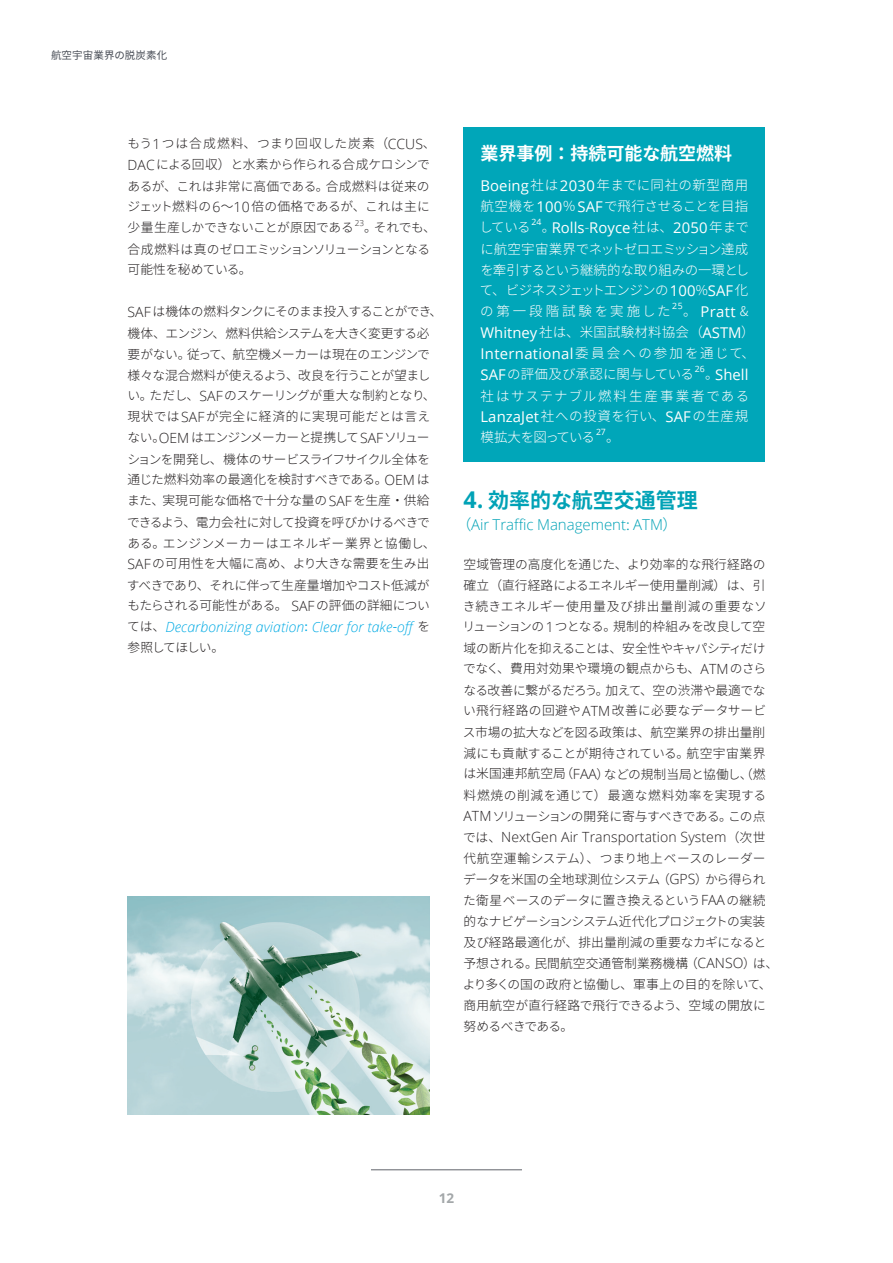
<style>
.page{position:relative;width:893px;height:1263px;background:#fff}
.page>*{position:absolute;margin:0;border:0;box-sizing:border-box;transform-origin:0 0}
.t1{font:700 21px "Noto Sans JP";color:#00a2b6}
.t2{font:700 18px "Noto Sans JP";color:#fff}
.t3{font:300 15px "Open Sans";color:#00a2b6}
.t4{font:14.85px "Open Sans";letter-spacing:.02em;color:#fff}
.t5{font:italic 300 14.1px "Open Sans";letter-spacing:.005em;color:#00aae4}
.t6{font:300 14.1px "Open Sans";letter-spacing:.005em;color:#231f20}
.t7{font:300 13.5px/21px "Noto Sans JP";letter-spacing:.01em;color:#fff;text-align:justify}
.t8{font:700 13.5px "Open Sans";color:#a3a7a9}
.t9{font:300 12.75px/21px "Noto Sans JP";letter-spacing:-.015em;color:#231f20}
.t10{font:300 12.75px/21px "Noto Sans JP";letter-spacing:-.035em;color:#231f20}
.t11{font:300 12.75px "Noto Sans JP";letter-spacing:-.08em;color:#231f20}
.t12{font:10.5px "Noto Sans JP";letter-spacing:.01em;color:#464b54}
.t13{font:8.7px "Open Sans";letter-spacing:.01em;color:#fff}
.t14{font:300 8.25px "Open Sans";color:#231f20}
.s1{font-family:"Open Sans";font-size:14.1px}
.s2{font-family:"Noto Sans JP";font-style:normal;font-size:12.75px;color:#231f20}
.s3{font-family:"Noto Sans JP";font-weight:400;font-style:normal;font-size:12.75px}
.s4{font-family:"Open Sans";font-weight:400;font-size:14.85px}
.s5{font-family:"Noto Sans JP";font-weight:300;font-size:13.5px}
.s6{font-family:"Open Sans";font-size:23.1px}
.s7{font-family:"Noto Sans JP"}
.s8{font-family:"Noto Sans JP";font-size:12.75px}
</style>
<div class="page">
<hr style="left:371px;top:1169px;width:151px;height:1px;background:#5f6369">
<div style="left:463px;top:128px;width:302px;height:334px;background:#00a6b9"></div>
<img style="left:128px;top:896px;width:301px;height:219px">
<p class="t12" style="left:51px;top:49px;width:118px">航空宇宙業界の脱炭素化</p>
<p class="t9" style="left:127px;top:133px;width:310px">もう<span class="s1">1</span>つは合成燃料、つまり回収した炭素（<span class="s1">CCUS</span>、<br><span class="s1">DAC</span>による回収）と水素から作られる合成ケロシンであるが、これは非常に高価である。合成燃料は従来のジェット燃料の<span class="s1">6</span>～<span class="s1">10</span>倍の価格であるが、これは主に少量生産しかできないことが原因である</p>
<p class="t14" style="left:355px;top:217px;width:11px">23</p>
<p class="t10" style="left:128px;top:217px;width:310px;text-indent:237px">。それでも、合成燃料は真のゼロエミッションソリューションとなる可能性を秘めている。</p>
<p class="t9" style="left:127px;top:301px;width:317px"><span class="s1">SAF</span> は機体の燃料タンクにそのまま投入することができ、機体、エンジン、燃料供給システムを大きく変更する必要がない。従って、航空機メーカーは現在のエンジンで様々な混合燃料が使えるよう、改良を行うことが望ましい。ただし、<span class="s1">SAF</span>のスケーリングが重大な制約となり、現状では<span class="s1">SAF</span>が完全に経済的に実現可能だとは言えない。<span class="s1">OEM</span> はエンジンメーカーと提携して<span class="s1">SAF</span>ソリューションを開発し、機体のサービスライフサイクル全体を通じた燃料効率の最適化を検討すべきである。<span class="s1">OEM</span>はまた、実現可能な価格で十分な量の<span class="s1">SAF</span>を生産・供給できるよう、電力会社に対して投資を呼びかけるべきである。エンジンメーカーはエネルギー業界と協働し、<br><span class="s1">SAF</span>の可用性を大幅に高め、より大きな需要を生み出すべきであり、それに伴って生産量増加やコスト低減がもたらされる可能性がある。 <span class="s1">SAF</span>の評価の詳細につい</p>
<p class="t5" style="left:127px;top:617px;width:305px"><span class="s2">ては、</span>Decarbonizing aviation<span class="s3">:</span> Clear for take<span class="s3">-</span>off <span class="s2">を</span></p>
<p class="t11" style="left:128px;top:641px;width:98px">参照してほしい。</p>
<h2 class="t2" style="left:480px;top:143px;width:253px">業界事例：持続可能な航空燃料</h2>
<p class="t7" style="left:479px;top:175px;width:270px"><span class="s4">Boeing</span>社は<span class="s4">2030</span>年までに同社の新型商用航空機を<span class="s4">100</span>％<span class="s4">SAF</span>で飛行させることを目指している</p>
<p class="t13" style="left:531px;top:216px;width:12px">24</p>
<p class="t4" style="left:542px;top:217px;width:209px"><span class="s5">。</span>Rolls<span class="s5">-</span>Royce<span class="s5">社は、</span>2050<span class="s5">年まで</span></p>
<p class="t7" style="left:480px;top:238px;width:271px">に航空宇宙業界でネットゼロエミッション達成を牽引するという継続的な取り組みの一環として、ビジネスジェットエンジンの<span class="s4">100</span>%<span class="s4">SAF</span>化の第一段階試験を実施した</p>
<p class="t13" style="left:672px;top:300px;width:12px">25</p>
<p class="t4" style="left:683px;top:301px;width:67px"><span class="s5">。</span> Pratt <span class="s5">&amp;</span></p>
<p class="t7" style="left:480px;top:322px;width:276px"><span class="s4">Whitney</span>社は、米国試験材料協会（<span class="s4">ASTM</span>）</p>
<p class="t4" style="left:480px;top:343px;width:276px">International<span class="s5">委員会への参加を通じて、</span></p>
<p class="t7" style="left:480px;top:364px;width:215px"><span class="s4">SAF</span>の評価及び承認に関与している</p>
<p class="t13" style="left:695px;top:363px;width:11px">26</p>
<p class="t4" style="left:705px;top:364px;width:45px"><span class="s5">。</span>Shell</p>
<p class="t7" style="left:480px;top:385px;width:270px">社はサステナブル燃料生産事業者である<span class="s4">LanzaJet</span>社への投資を行い、<span class="s4">SAF</span>の生産規模拡大を図っている</p>
<p class="t13" style="left:596px;top:426px;width:11px">27</p>
<p class="t7" style="left:606px;top:427px;width:15px">。</p>
<h1 class="t1" style="left:463px;top:488px;width:236px"><span class="s6">4</span>. 効率的な航空交通管理</h1>
<p class="t3" style="left:457px;top:514px;width:222px"><span class="s7">（</span>Air Traffic Management<span class="s7">:</span> ATM<span class="s7">）</span></p>
<p class="t9" style="left:463px;top:554px;width:306px;text-align:justify">空域管理の高度化を通じた、より効率的な飛行経路の確立（直行経路によるエネルギー使用量削減）は、引き続きエネルギー使用量及び排出量削減の重要なソリューションの<span class="s1">1</span>つとなる。規制的枠組みを改良して空域の断片化を抑えることは、安全性やキャパシティだけでなく、費用対効果や環境の観点からも、<span class="s1">ATM</span>のさらなる改善に繋がるだろう。加えて、空の渋滞や最適でない飛行経路の回避や<span class="s1">ATM</span>改善に必要なデータサービス市場の拡大などを図る政策は、航空業界の排出量削減にも貢献することが期待されている。航空宇宙業界は米国連邦航空局（<span class="s1">FAA</span>）などの規制当局と協働し、（燃料燃焼の削減を通じて）最適な燃料効率を実現する<span class="s1">ATM</span>ソリューションの開発に寄与すべきである。この点</p>
<p class="t6" style="left:463px;top:827px;width:304px"><span class="s8">では、</span>NextGen Air Transportation System<span class="s8">（次世</span></p>
<p class="t9" style="left:463px;top:848px;width:317px">代航空運輸システム）、つまり地上ベースのレーダーデータを米国の全地球測位システム（<span class="s1">GPS</span>）から得られた衛星ベースのデータに置き換えるという<span class="s1">FAA</span>の継続的なナビゲーションシステム近代化プロジェクトの実装及び経路最適化が、排出量削減の重要なカギになると予想される。民間航空交通管制業務機構（<span class="s1">CANSO</span>）は、より多くの国の政府と協働し、軍事上の目的を除いて、商用航空が直行経路で飛行できるよう、空域の開放に努めるべきである。</p>
<p class="t8" style="left:439px;top:1188px;width:17px">12</p>
</div>
